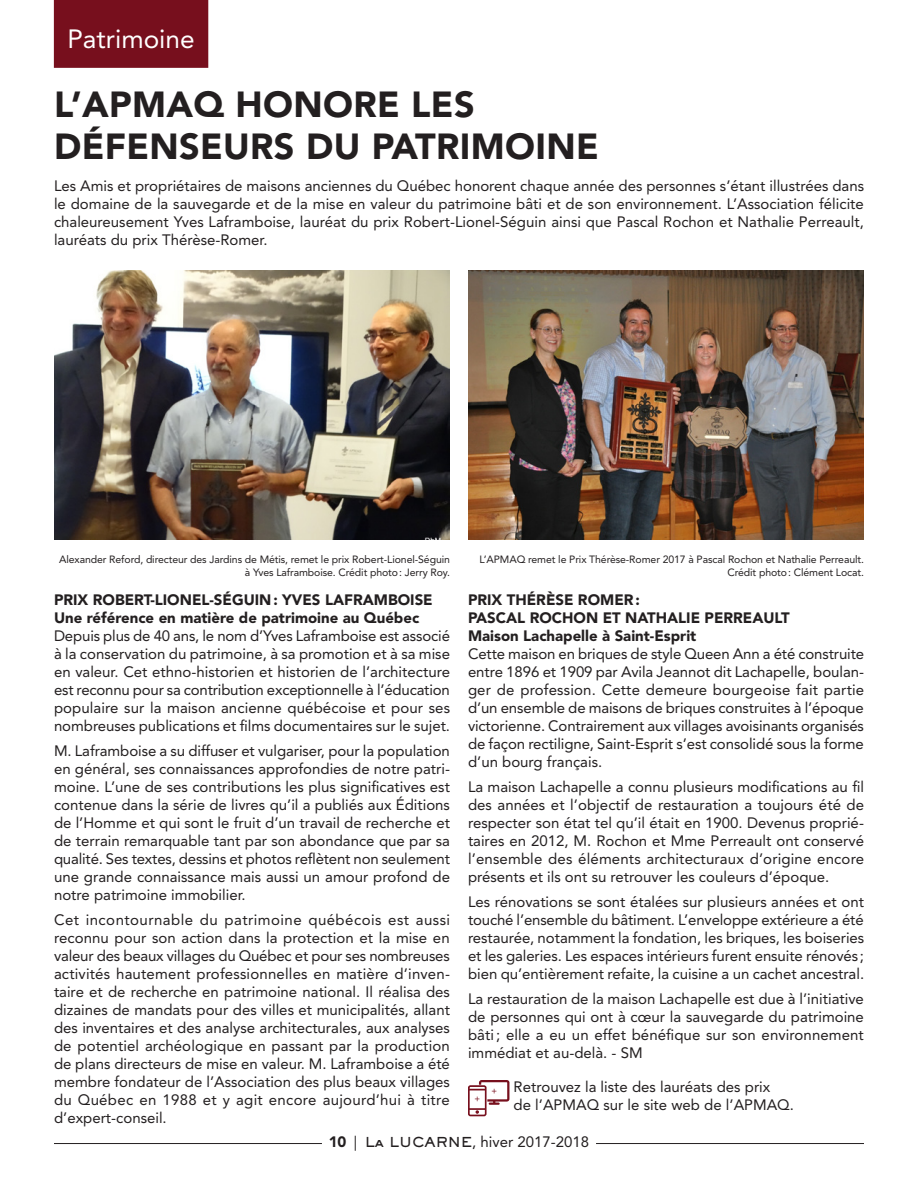
<style>
.page{position:relative;width:918px;height:1188px;background:#fff}
.page>*{position:absolute;margin:0;border:0;box-sizing:border-box;transform-origin:0 0}
.TITRE{font:900 36px/42px "Avenir LT Std";letter-spacing:.01em;color:#231f20}
.t1{font:26.25px "Avenir LT Std";color:#fff}
.txt_courrant{font:15px/18px "Avenir LT Std";color:#231f20;text-align:justify}
.Sous-Titre{font:900 15px/18px "Avenir LT Std";color:#231f20}
.crédit_photo{font:10.5px/12.6px "Avenir LT Std";letter-spacing:-.01em;color:#231f20;text-align:right}
.s1{font-weight:900}
.s2{font-family:"Sackers Gothic Std";font-weight:800;font-size:13.5px}
</style>
<div class="page">
<hr style="left:572px;top:1143px;width:292px;height:1px;background:#231f20">
<hr style="left:54px;top:1143px;width:294px;height:1px;background:#231f20">
<div style="left:322px;top:1124px;width:274px;height:30px;background:#fff"></div>
<img style="left:468px;top:270px;width:396px;height:270px">
<img style="left:54px;top:270px;width:396px;height:270px">
<div style="left:54px;top:0;width:154px;height:68px;background:#770f1d"></div>
<svg style="left:468px;top:1080px;width:41px;height:36px"></svg>
<p class="t1" style="left:67px;top:23px;width:129px">Patrimoine</p>
<p class="TITRE" style="left:54px;top:84px;width:546px">L’APMAQ HONORE LES<br>DÉFENSEURS DU PATRIMOINE</p>
<p class="txt_courrant" style="left:54px;top:177px;width:812px">Les Amis et propriétaires de maisons anciennes du Québec honorent chaque année des personnes s’étant illustrées dans le domaine de la sauvegarde et de la mise en valeur du patrimoine bâti et de son environnement. L’Association félicite chaleureusement Yves Laframboise, lauréat du prix Robert-Lionel-Séguin ainsi que Pascal Rochon et Nathalie Perreault, lauréats du prix Thérèse-Romer.</p>
<p class="crédit_photo" style="left:59px;top:554px;width:392px">Alexander Reford, directeur des Jardins de Métis, remet le prix Robert-Lionel-Séguin à Yves Laframboise. Crédit photo: Jerry Roy.</p>
<p class="crédit_photo" style="left:479px;top:554px;width:386px">L’APMAQ remet le Prix Thérèse-Romer 2017 à Pascal Rochon et Nathalie Perreault.<br>Crédit photo: Clément Locat.</p>
<p class="Sous-Titre" style="left:54px;top:591px;width:380px">PRIX ROBERT-LIONEL-SÉGUIN: YVES LAFRAMBOISE</p>
<p class="Sous-Titre" style="left:54px;top:609px;width:367px">Une référence en matière de patrimoine au Québec</p>
<p class="txt_courrant" style="left:54px;top:627px;width:398px">Depuis plus de 40 ans, le nom d’Yves Laframboise est associé à la conservation du patrimoine, à sa promotion et à sa mise en valeur. Cet ethno-historien et historien de l’architecture est reconnu pour sa contribution exceptionnelle à l’éducation populaire sur la maison ancienne québécoise et pour ses nombreuses publications et films documentaires sur le sujet.</p>
<p class="txt_courrant" style="left:54px;top:742px;width:398px">M. Laframboise a su diffuser et vulgariser, pour la population en général, ses connaissances approfondies de notre patri&shy;moine. L’une de ses contributions les plus significatives est contenue dans la série de livres qu’il a publiés aux Éditions de l’Homme et qui sont le fruit d’un travail de recherche et de terrain remarquable tant par son abondance que par sa qualité. Ses textes, dessins et photos reflètent non seulement une grande connaissance mais aussi un amour profond de notre patrimoine immobilier.</p>
<p class="txt_courrant" style="left:54px;top:911px;width:398px">Cet incontournable du patrimoine québécois est aussi reconnu pour son action dans la protection et la mise en valeur des beaux villages du Québec et pour ses nombreuses activités hautement professionnelles en matière d’inven&shy;taire et de recherche en patrimoine national. Il réalisa des dizaines de mandats pour des villes et municipalités, allant des inventaires et des analyse architecturales, aux analyses de potentiel archéologique en passant par la production de plans directeurs de mise en valeur. M. Laframboise a été membre fondateur de l’Association des plus beaux villages du Québec en 1988 et y agit encore aujourd’hui à titre d’expert-conseil.</p>
<p class="Sous-Titre" style="left:468px;top:591px;width:323px">PRIX THÉRÈSE ROMER:<br>PASCAL ROCHON ET NATHALIE PERREAULT</p>
<p class="Sous-Titre" style="left:468px;top:627px;width:230px">Maison Lachapelle à Saint-Esprit</p>
<p class="txt_courrant" style="left:468px;top:645px;width:398px">Cette maison en briques de style Queen Ann a été construite entre 1896 et 1909 par Avila Jeannot dit Lachapelle, boulan&shy;ger de profession. Cette demeure bourgeoise fait partie d’un ensemble de maisons de briques construites à l’époque victorienne. Contrairement aux villages avoisinants organisés de façon rectiligne, Saint-Esprit s’est consolidé sous la forme d’un bourg français.</p>
<p class="txt_courrant" style="left:468px;top:778px;width:398px">La maison Lachapelle a connu plusieurs modifications au fil des années et l’objectif de restauration a toujours été de respecter son état tel qu’il était en 1900. Devenus proprié&shy;taires en 2012, M. Rochon et Mme Perreault ont conservé l’ensemble des éléments architecturaux d’origine encore présents et ils ont su retrouver les couleurs d’époque.</p>
<p class="txt_courrant" style="left:468px;top:893px;width:398px">Les rénovations se sont étalées sur plusieurs années et ont touché l’ensemble du bâtiment. L’enveloppe extérieure a été restaurée, notamment la fondation, les briques, les boiseries et les galeries. Les espaces intérieurs furent ensuite rénovés ; bien qu’entièrement refaite, la cuisine a un cachet ancestral.</p>
<p class="txt_courrant" style="left:468px;top:990px;width:397px">La restauration de la maison Lachapelle est due à l’initiative de personnes qui ont à cœur la sauvegarde du patrimoine bâti; elle a eu un effet bénéfique sur son environnement immédiat et au-delà. - SM</p>
<p class="txt_courrant" style="left:514px;top:1078px;width:282px">Retrouvez la liste des lauréats des prix<br>de l’APMAQ sur le site web de l’APMAQ.</p>
<p class="txt_courrant" style="left:329px;top:1133px;width:262px"><span class="s1">10</span> | <span class="s2">La LUCARNE</span>, hiver 2017-2018</p>
</div>
